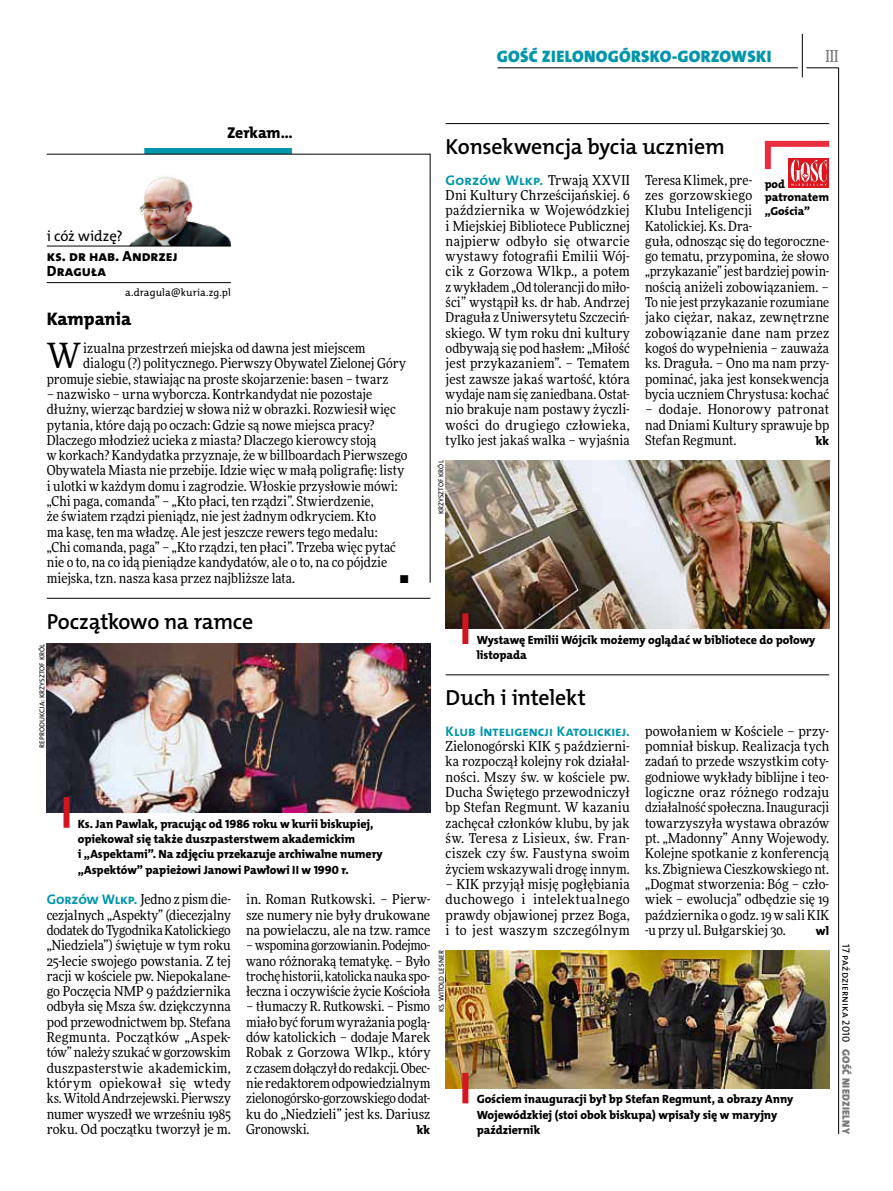
<style>
.page{position:relative;width:893px;height:1191px;background:#fff}
.page>*{position:absolute;margin:0;border:0;box-sizing:border-box;transform-origin:0 0}
.t1{font:34.8px "Freeday Narrow News";color:#000}
.t2{font:21.9px "The Mix HP6 Se Bld";letter-spacing:-.01em;color:#000}
.t3{font:18.3px "The Mix HP8 Ex Bld";letter-spacing:-.01em;color:#000}
.t4{font:16.65px "The Mix HP9 Blk";letter-spacing:.02em;color:#0096aa}
.t5{font:500 16.5px "Freeday Narrow";color:#787779;scale:.9 1}
.t6{font:15.75px "The Mix HP8 Ex Bld";letter-spacing:-.015em;color:#000}
.t7{font:14.85px/15.3px "The Mix HP8 Ex Bld";letter-spacing:.01em;color:#000}
.t8{font:14.85px "The Mix HP5 Plain";color:#000}
.t9{font:13.95px "The Mix HP7 Bld";color:#0096aa}
.t10{font:13.65px/15.3px "Freeday Narrow News";color:#000;text-align:justify}
.t11{font:12.3px "The Mix HP8 Ex Bld";color:#000}
.t12{font:12px/15.3px "The Mix HP8 Ex Bld";letter-spacing:-.005em;color:#000}
.t13{font:11.7px/13.5px "The Mix HP8 Ex Bld";letter-spacing:-.005em;color:#000}
.t14{font:10.5px "The Mix HP5 Plain";letter-spacing:.01em;color:#000}
.t15{font:10.5px "The Mix HP9 Blk";letter-spacing:.025em;color:#787779}
.t16{font:7.2px "The Mix HP5 Plain";letter-spacing:.015em;color:#000}
.s1{font-family:"Freeday Narrow News";font-size:13.65px;color:#000}
.s2{font-family:"The Mix HP7 Bld";font-size:13.95px;color:#0096aa}
</style>
<div class="page">
<hr style="left:838px;top:68px;width:1px;height:1066px;background:#000">
<hr style="left:802px;top:34px;width:1px;height:43px;background:#000">
<hr style="left:806px;top:68px;width:33px;height:1px;background:#000">
<hr style="left:497px;top:68px;width:301px;height:1px;background:#000">
<div style="left:144px;top:148px;width:148px;height:6px;background:#0096aa"></div>
<svg style="left:46px;top:154px;width:384px;height:429px"></svg>
<img style="left:106px;top:175px;width:125px;height:71px">
<hr style="left:47px;top:246px;width:184px;height:1px;background:#000">
<hr style="left:47px;top:282px;width:184px;height:1px;background:#000">
<hr style="left:446px;top:123px;width:383px;height:1px;background:#000">
<img style="left:446px;top:460px;width:383px;height:168px">
<div style="left:462px;top:613px;width:6px;height:31px;background:#d3151f"></div>
<hr style="left:446px;top:674px;width:383px;height:1px;background:#000">
<img style="left:446px;top:950px;width:383px;height:138px">
<div style="left:462px;top:1072px;width:6px;height:31px;background:#d3151f"></div>
<hr style="left:47px;top:598px;width:383px;height:1px;background:#000">
<img style="left:47px;top:644px;width:383px;height:168px">
<div style="left:64px;top:797px;width:6px;height:30px;background:#d3151f"></div>
<div style="left:789px;top:158px;width:40px;height:30px;background:#df1620"></div>
<svg style="left:764px;top:140px;width:66px;height:46px"></svg>
<p class="t6" style="left:227px;top:122px;width:67px">Zerkam…</p>
<p class="t8" style="left:47px;top:227px;width:78px">i cóż widzę?</p>
<p class="t7" style="left:47px;top:249px;width:132px">ks. dr hab. Andrzej<br>Draguła</p>
<p class="t14" style="left:125px;top:285px;width:107px">a.dragula@kuria.zg.pl</p>
<h3 class="t3" style="left:47px;top:307px;width:86px">Kampania</h3>
<h1 class="t1" style="left:47px;top:334px;width:36px">W</h1>
<p class="t10" style="left:83px;top:340px;width:284px">izualna przestrzeń miejska od dawna jest miejscem</p>
<p class="t10" style="left:83px;top:356px;width:324px">dialogu (?) politycznego. Pierwszy Obywatel Zielonej Góry</p>
<p class="t10" style="left:47px;top:371px;width:343px">promuje siebie, stawiając na proste skojarzenie: basen – twarz</p>
<p class="t10" style="left:47px;top:386px;width:362px;text-align:left">– nazwisko – urna wyborcza. Kontrkandydat nie pozostaje dłużny, wierząc bardziej w słowa niż w obrazki. Rozwiesił więc pytania, które dają po oczach: Gdzie są nowe miejsca pracy?<br>Dlaczego młodzież ucieka z miasta? Dlaczego kierowcy stoją<br>w korkach? Kandydatka przyznaje, że w billboardach Pierwszego Obywatela Miasta nie przebije. Idzie więc w małą poligrafię: listy i ulotki w każdym domu i zagrodzie. Włoskie przysłowie mówi: „Chi paga, comanda” – „Kto płaci, ten rządzi”. Stwierdzenie,<br>że światem rządzi pieniądz, nie jest żadnym odkryciem. Kto<br>ma kasę, ten ma władzę. Ale jest jeszcze rewers tego medalu:<br>„Chi comanda, paga” – „Kto rządzi, ten płaci”. Trzeba więc pytać nie o to, na co idą pieniądze kandydatów, ale o to, na co pójdzie miejska, tzn. nasza kasa przez najbliższe lata.</p>
<p class="t10" style="left:399px;top:570px;width:11px">•</p>
<p class="t4" style="left:497px;top:46px;width:276px">GOŚĆ ZIELONOGÓRSKO-GORZOWSKI</p>
<p class="t5" style="left:825px;top:46px;width:16px">III</p>
<h2 class="t2" style="left:446px;top:132px;width:281px">Konsekwencja bycia uczniem</h2>
<p class="t9" style="left:446px;top:171px;width:186px">Gorzów Wlkp. <span class="s1">Trwają XXVII</span></p>
<p class="t10" style="left:446px;top:187px;width:186px">Dni Kultury Chrześcijańskiej. 6 października w Wojewódzkiej i Miejskiej Bibliotece Publicznej najpierw odbyło się otwarcie wystawy fotografii Emilii Wój&shy;cik z Gorzowa Wlkp., a potem z wykładem „Od tolerancji do miło&shy;ści” wystąpił ks. dr hab. Andrzej Draguła z Uniwersytetu Szczeciń&shy;skiego. W tym roku dni kultury odbywają się pod hasłem: „Miłość jest przykazaniem”. – Tematem jest zawsze jakaś wartość, która wydaje nam się zaniedbana. Ostat&shy;nio brakuje nam postawy życzli&shy;wości do drugiego człowieka, tylko jest jakaś walka – wyjaśnia</p>
<p class="t10" style="left:645px;top:172px;width:186px;text-align:left">Teresa Klimek, pre-<br>zes gorzowskiego<br>Klubu Inteligencji<br>Katolickiej. Ks. Dra-<br>guła, odnosząc się do tegoroczne&shy;go tematu, przypomina, że słowo „przykazanie” jest bardziej powin&shy;nością aniżeli zobowiązaniem. –<br>To nie jest przykazanie rozumiane jako ciężar, nakaz, zewnętrzne zobowiązanie dane nam przez kogoś do wypełnienia – zauważa ks. Draguła. – Ono ma nam przy&shy;pominać, jaka jest konsekwencja bycia uczniem Chrystusa: kochać</p>
<p class="t10" style="left:645px;top:401px;width:186px">– dodaje. Honorowy patronat nad Dniami Kultury sprawuje bp Stefan Regmunt.</p>
<p class="t13" style="left:765px;top:177px;width:66px">pod patronatem „Gościa”</p>
<p class="t11" style="left:816px;top:433px;width:15px">kk</p>
<p class="t16" style="left:436px;top:514px;width:56px;rotate:-90deg">Krzysztof Król</p>
<h2 class="t2" style="left:47px;top:607px;width:208px">Początkowo na ramce</h2>
<p class="t16" style="left:38px;top:748px;width:106px;rotate:-90deg">Reprodukcja: Krzysztof Król</p>
<p class="t12" style="left:78px;top:816px;width:306px">Ks. Jan Pawlak, pracując od 1986 roku w kurii biskupiej, opiekował się także duszpasterstwem akademickim<br>i „Aspektami”. Na zdjęciu przekazuje archiwalne numery „Aspektów” papieżowi Janowi Pawłowi II w 1990 r.</p>
<p class="t10" style="left:47px;top:891px;width:186px"><span class="s2">Gorzów Wlkp.</span> Jedno z pism die&shy;cezjalnych „Aspekty” (diecezjalny dodatek do Tygodnika Katolickiego „Niedziela”) świętuje w tym roku 25-lecie swojego powstania. Z tej racji w kościele pw. Niepokalane&shy;go Poczęcia NMP 9 października odbyła się Msza św. dziękczynna pod przewodnictwem bp. Stefana Regmunta. Początków „Aspek&shy;tów” należy szukać w gorzowskim duszpasterstwie akademickim, którym opiekował się wtedy ks. Witold Andrzejewski. Pierwszy numer wyszedł we wrześniu 1985 roku. Od początku tworzył je m.</p>
<p class="t10" style="left:246px;top:891px;width:186px">in. Roman Rutkowski. – Pierw&shy;sze numery nie były drukowane na powielaczu, ale na tzw. ramce</p>
<p class="t10" style="left:246px;top:937px;width:186px">– wspomina gorzowianin. Podejmo&shy;wano różnoraką tematykę. – Było trochę historii, katolicka nauka spo&shy;łeczna i oczywiście życie Kościoła</p>
<p class="t10" style="left:246px;top:998px;width:186px">– tłumaczy R. Rutkowski. – Pismo miało być forum wyrażania poglą&shy;dów katolickich – dodaje Marek Robak z Gorzowa Wlkp., który z czasem dołączył do redakcji. Obec&shy;nie redaktorem odpowiedzialnym zielonogórsko-gorzowskiego dodat&shy;ku do „Niedzieli” jest ks. Dariusz Gronowski.</p>
<p class="t11" style="left:417px;top:1122px;width:15px">kk</p>
<p class="t12" style="left:477px;top:632px;width:340px">Wystawę Emilii Wójcik możemy oglądać w bibliotece do połowy listopada</p>
<h2 class="t2" style="left:446px;top:684px;width:142px">Duch i intelekt</h2>
<p class="t9" style="left:446px;top:722px;width:186px">Klub Inteligencji Katolickiej.</p>
<p class="t10" style="left:446px;top:738px;width:186px">Zielonogórski KIK 5 październi&shy;ka rozpoczął kolejny rok działal&shy;ności. Mszy św. w kościele pw.<br>Ducha Świętego przewodniczył bp Stefan Regmunt. W kazaniu zachęcał członków klubu, by jak św. Teresa z Lisieux, św. Fran&shy;ciszek czy św. Faustyna swoim życiem wskazywali drogę innym.</p>
<p class="t10" style="left:446px;top:876px;width:186px">– KIK przyjął misję pogłębiania duchowego i intelektualnego prawdy objawionej przez Boga, i to jest waszym szczególnym</p>
<p class="t16" style="left:437px;top:1012px;width:64px;rotate:-90deg">ks. Witold Lesner</p>
<p class="t10" style="left:645px;top:723px;width:186px">powołaniem w Kościele – przy&shy;pomniał biskup. Realizacja tych zadań to przede wszystkim coty&shy;godniowe wykłady biblijne i teo&shy;logiczne oraz różnego rodzaju działalność społeczna. Inauguracji towarzyszyła wystawa obrazów pt. „Madonny” Anny Wojewody.<br>Kolejne spotkanie z konferencją ks. Zbigniewa Cieszkowskiego nt. „Dogmat stworzenia: Bóg – czło&shy;wiek – ewolucja” odbędzie się 19 października o godz. 19 w sali KIK -u przy ul. Bułgarskiej 30.</p>
<p class="t11" style="left:816px;top:923px;width:15px">wl</p>
<p class="t12" style="left:477px;top:1091px;width:318px">Gościem inauguracji był bp Stefan Regmunt, a obrazy Anny<br>Wojewódzkiej (stoi obok biskupa) wpisały się w maryjny październik</p>
<p class="t14" style="left:853px;top:944px;width:99px;rotate:90deg">17 października 2010</p>
<p class="t15" style="left:853px;top:1049px;width:86px;rotate:90deg">GOŚĆ NIEDZIELNY</p>
</div>
